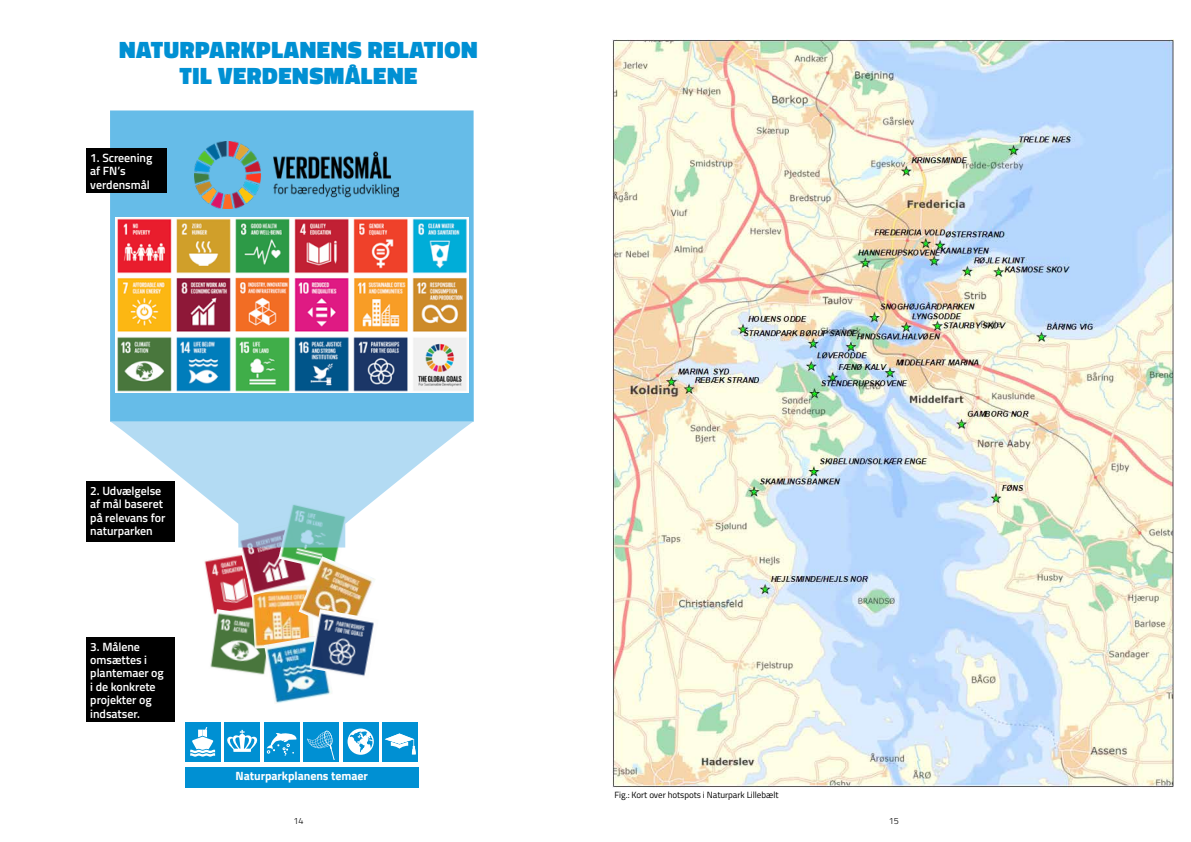
<style>
.page{position:relative;width:1191px;height:842px;background:#fff}
.page>*{position:absolute;margin:0;border:0;box-sizing:border-box;transform-origin:0 0}
.t1{font:900 24px/26px "Titillium";letter-spacing:.025em;color:#0090d3;text-align:center}
.t2{font:600 12px/13.5px "Titillium";letter-spacing:-.005em;color:#fff}
.t3{font:700 12px "Titillium";letter-spacing:-.005em;color:#fff}
.t4{font:9px "Titillium";letter-spacing:-.005em;color:#000}
.t5{font:300 9px "Titillium Web";color:#000}
</style>
<div class="page">
<div style="left:110px;top:110px;width:364px;height:312px;background:#66bce8"></div>
<div style="left:86px;top:148px;width:80px;height:45px;background:#000"></div>
<div style="left:185px;top:722px;width:35px;height:39px;background:#0090d3"></div>
<svg style="left:190px;top:727px;width:25px;height:30px"></svg>
<div style="left:225px;top:722px;width:35px;height:39px;background:#0090d3"></div>
<svg style="left:227px;top:730px;width:31px;height:22px"></svg>
<div style="left:264px;top:722px;width:35px;height:39px;background:#0090d3"></div>
<svg style="left:267px;top:733px;width:30px;height:23px"></svg>
<div style="left:303px;top:722px;width:36px;height:39px;background:#0090d3"></div>
<svg style="left:307px;top:730px;width:28px;height:29px"></svg>
<div style="left:343px;top:722px;width:35px;height:39px;background:#0090d3"></div>
<svg style="left:347px;top:728px;width:27px;height:27px"></svg>
<div style="left:382px;top:722px;width:36px;height:39px;background:#0090d3"></div>
<svg style="left:385px;top:733px;width:31px;height:21px"></svg>
<img style="left:116px;top:218px;width:352px;height:175px">
<img style="left:204px;top:555px;width:47px;height:54px">
<img style="left:210px;top:609px;width:54px;height:66px">
<img style="left:251px;top:595px;width:58px;height:54px">
<img style="left:237px;top:547px;width:61px;height:48px">
<img style="left:264px;top:635px;width:68px;height:69px">
<img style="left:195px;top:142px;width:203px;height:66px">
<img style="left:278px;top:547px;width:68px;height:25px">
<img style="left:298px;top:556px;width:77px;height:78px">
<img style="left:309px;top:609px;width:66px;height:70px">
<svg style="left:110px;top:422px;width:363px;height:125px;fill:#b3dbf3"></svg>
<div style="left:86px;top:481px;width:88px;height:60px;background:#000"></div>
<div style="left:86px;top:637px;width:88px;height:85px;background:#000"></div>
<div style="left:185px;top:767px;width:233px;height:20px;background:#0090d3"></div>
<img style="left:612px;top:40px;width:561px;height:748px">
<h1 class="t1" style="left:119px;top:37px;width:360px">NATURPARKPLANENS RELATION<br>TIL VERDENSMÅLENE</h1>
<p class="t2" style="left:90px;top:150px;width:64px">1. Screening af FN’s verdensmål</p>
<p class="t2" style="left:90px;top:483px;width:77px">2. Udvælgelse af mål baseret på relevans for naturparken</p>
<p class="t2" style="left:90px;top:639px;width:75px">3. Målene omsættes i plantemaer og i de konkrete projekter og indsatser.</p>
<p class="t3" style="left:235px;top:767px;width:134px">Naturparkplanens temaer</p>
<p class="t4" style="left:614px;top:788px;width:165px">Fig.: Kort over hotspots i Naturpark Lillebælt</p>
<p class="t5" style="left:293px;top:814px;width:12px">14</p>
<p class="t5" style="left:889px;top:814px;width:12px">15</p>
</div>
